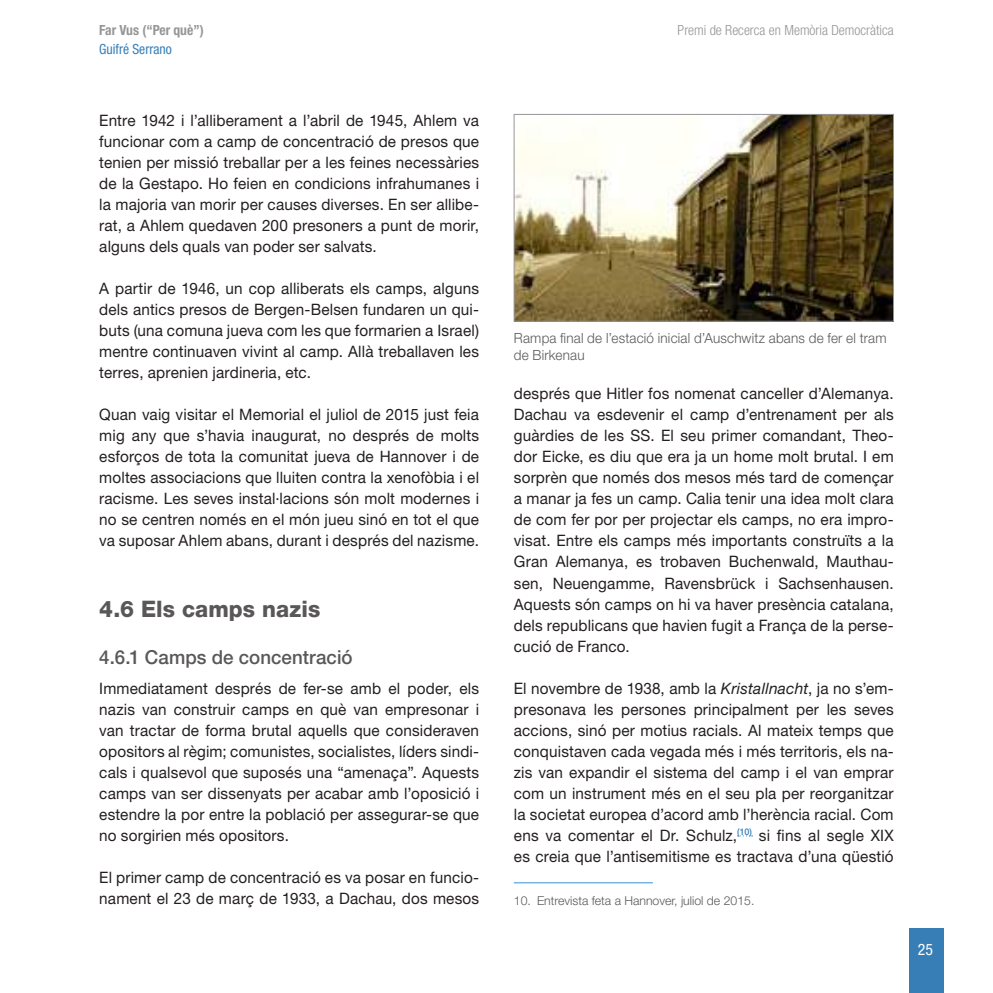
<style>
.page{position:relative;width:993px;height:993px;background:#fff}
.page>*{position:absolute;margin:0;border:0;box-sizing:border-box;transform-origin:0 0}
.t1{font:800 22.75px "Helvetica Neue LT Std";letter-spacing:.005em;color:#5a5758}
.t2{font:500 19.25px "Helvetica Neue LT Std";letter-spacing:.005em;color:#5a5758}
.t3{font:15.75px/21px "Helvetica Neue LT Std";letter-spacing:.01em;color:#241f1f;text-align:justify}
.t4{font:condensed 15.75px "Helvetica Neue LT Std";color:#fff}
.t5{font:300 14px/17.5px "Helvetica Neue LT Std";letter-spacing:.015em;color:#5a5758;scale:.96 1}
.t6{font:300 condensed 14px "Helvetica Neue LT Std";color:#969698}
.t7{font:700 condensed 14px "Helvetica Neue LT Std";color:#969698}
.t8{font:condensed 14px "Helvetica Neue LT Std";color:#377eb7}
.t9{font:300 12.25px "Helvetica Neue LT Std";color:#5a5758}
.s1{font-style:italic}
</style>
<div class="page">
<div style="left:908px;top:928px;width:35px;height:64px;background:#377eb7"></div>
<hr style="left:513px;top:881px;width:139px;height:2px;background:#67abde">
<img style="left:515px;top:116px;width:376px;height:203px">
<div style="left:513px;top:114px;width:380px;height:207px;border:1px solid #969698"></div>
<p class="t7" style="left:99px;top:21px;width:106px">Far Vus (“Per què”)</p>
<p class="t8" style="left:99px;top:41px;width:74px">Guifré Serrano</p>
<p class="t3" style="left:99px;top:110px;width:381px">Entre 1942 i l’alliberament a l’abril de 1945, Ahlem va funcionar com a camp de concentració de presos que tenien per missió treballar per a les feines necessàries de la Gestapo. Ho feien en condicions infrahumanes i la majoria van morir per causes diverses. En ser allibe&shy;rat, a Ahlem quedaven 200 presoners a punt de morir, alguns dels quals van poder ser salvats.</p>
<p class="t3" style="left:99px;top:278px;width:381px">A partir de 1946, un cop alliberats els camps, alguns dels antics presos de Bergen-Belsen fundaren un qui&shy;buts (una comuna jueva com les que formarien a Israel) mentre continuaven vivint al camp. Allà treballaven les terres, aprenien jardineria, etc.</p>
<p class="t3" style="left:99px;top:404px;width:381px">Quan vaig visitar el Memorial el juliol de 2015 just feia mig any que s’havia inaugurat, no després de molts esforços de tota la comunitat jueva de Hannover i de moltes associacions que lluiten contra la xenofòbia i el racisme. Les seves instal·lacions són molt modernes i no se centren només en el món jueu sinó en tot el que va suposar Ahlem abans, durant i després del nazisme.</p>
<h1 class="t1" style="left:99px;top:595px;width:222px">4.6 Els camps nazis</h1>
<p class="t2" style="left:99px;top:645px;width:255px">4.6.1 Camps de concentració</p>
<p class="t3" style="left:99px;top:677px;width:381px">Immediatament després de fer-se amb el poder, els nazis van construir camps en què van empresonar i van tractar de forma brutal aquells que consideraven opositors al règim; comunistes, socialistes, líders sindi&shy;cals i qualsevol que suposés una “amenaça”. Aquests camps van ser dissenyats per acabar amb l’oposició i estendre la por entre la població per assegurar-se que no sorgirien més opositors.</p>
<p class="t3" style="left:99px;top:866px;width:381px">El primer camp de concentració es va posar en funcio&shy;nament el 23 de març de 1933, a Dachau, dos mesos</p>
<p class="t6" style="left:677px;top:22px;width:217px">Premi de Recerca en Memòria Democràtica</p>
<p class="t5" style="left:513px;top:328px;width:389px">Rampa final de l’estació inicial d’Auschwitz abans de fer el tram de Birkenau</p>
<p class="t3" style="left:513px;top:383px;width:381px">després que Hitler fos nomenat canceller d’Alemanya.<br>Dachau va esdevenir el camp d’entrenament per als guàrdies de les SS. El seu primer comandant, Theo&shy;dor Eicke, es diu que era ja un home molt brutal. I em sorprèn que només dos mesos més tard de començar a manar ja fes un camp. Calia tenir una idea molt clara de com fer por per projectar els camps, no era impro&shy;visat. Entre els camps més importants construïts a la Gran Alemanya, es trobaven Buchenwald, Mauthau&shy;sen, Neuengamme, Ravensbrück i Sachsenhausen.<br>Aquests són camps on hi va haver presència catalana, dels republicans que havien fugit a França de la perse&shy;cució de Franco.</p>
<p class="t3" style="left:513px;top:677px;width:381px">El novembre de 1938, amb la <span class="s1">Kristallnacht</span>, ja no s’em&shy;presonava les persones principalment per les seves accions, sinó per motius racials. Al mateix temps que conquistaven cada vegada més i més territoris, els na&shy;zis van expandir el sistema del camp i el van emprar com un instrument més en el seu pla per reorganitzar la societat europea d’acord amb l’herència racial. Com ens va comentar el Dr. Schulz,<sup>(10)</sup> si fins al segle XIX es creia que l’antisemitisme es tractava d’una qüestió</p>
<p class="t9" style="left:513px;top:892px;width:242px">10. Entrevista feta a Hannover, juliol de 2015.</p>
<p class="t4" style="left:917px;top:939px;width:17px">25</p>
</div>
